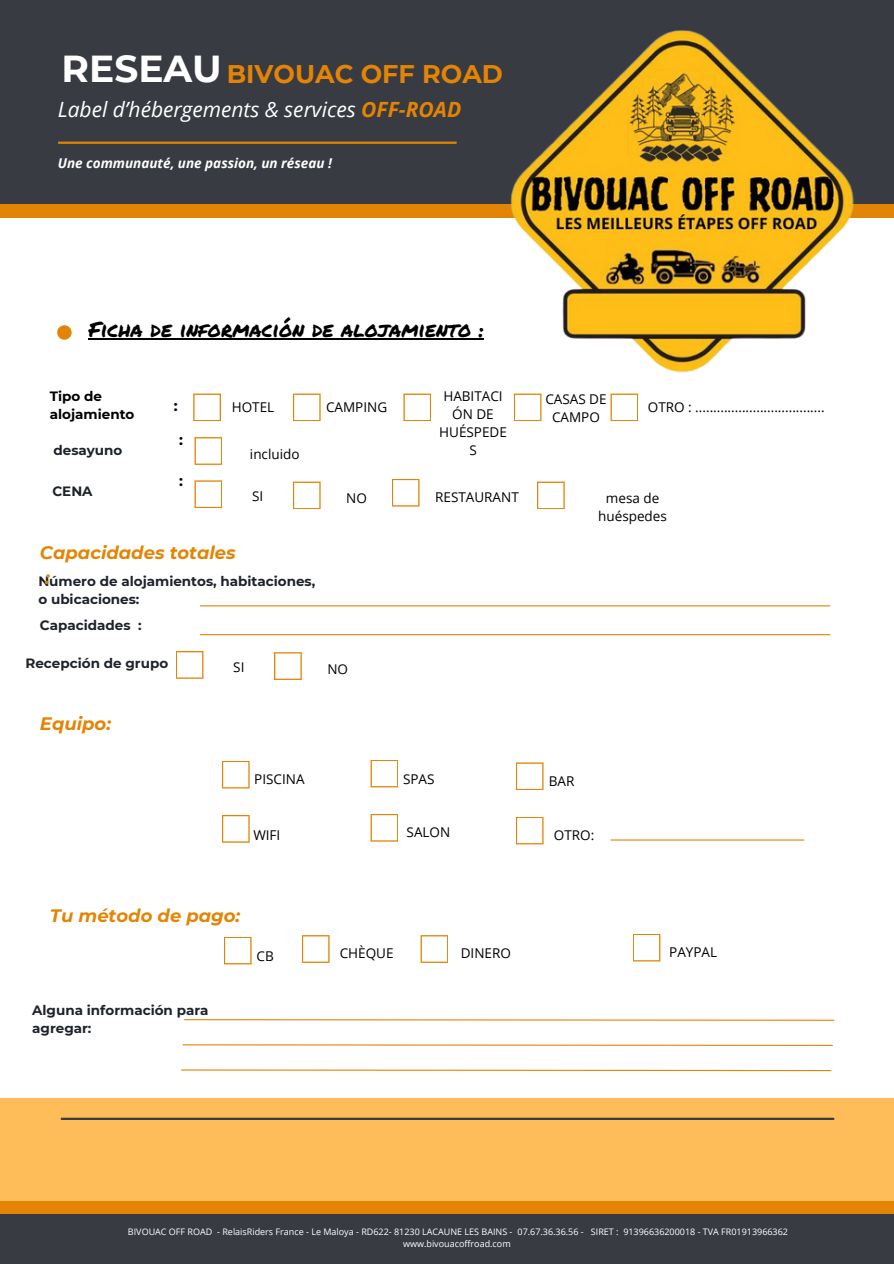
<style>
.page{position:relative;width:894px;height:1264px;background:#fff}
.page>*{position:absolute;margin:0;border:0;box-sizing:border-box;transform-origin:0 0}
.t1{font:700 37.5px "Montserrat";color:#fff}
.t2{font:700 25.5px "Montserrat";color:#e48405}
.t3{font:italic 21px "Open Sans";color:#fff}
.t4{font:21px "Permanent Marker";color:#000}
.t5{font:italic 700 18px/24.8px "Montserrat";color:#e48405}
.t6{font:700 14.85px "Montserrat";color:#000}
.t7{font:13.5px/18px "Open Sans";color:#000;text-align:center}
.t8{font:700 13.5px/18px "Montserrat";color:#1e232b}
.t9{font:italic 700 13.5px "Open Sans";color:#fff}
.t10{font:700 13.5px/18px "Montserrat";color:#000}
.t11{font:9px "Open Sans";color:#fff}
.s1{font-weight:700;color:#e48405}
</style>
<div class="page">
<div style="left:0;top:0;width:893px;height:204px;background:#383b42"></div>
<div style="left:0;top:204px;width:893px;height:14px;background:#e48405"></div>
<div style="left:0;top:1214px;width:893px;height:49px;background:#383b42"></div>
<div style="left:0;top:1200px;width:893px;height:14px;background:#e48405"></div>
<div style="left:0;top:1098px;width:893px;height:102px;background:#ffbd59"></div>
<hr style="left:59px;top:142px;width:396px;height:2px;background:#e48405">
<div style="left:57px;top:325px;width:15px;height:15px;background:#e48405;border-radius:50%"></div>
<hr style="left:62px;top:1117px;width:771px;height:2px;background:#383b42">
<hr style="left:89px;top:338px;width:395px;height:1px;background:#000">
<svg style="left:184px;top:1019px;width:650px;height:2px"></svg>
<svg style="left:193px;top:393px;width:28px;height:28px"></svg>
<svg style="left:293px;top:393px;width:27px;height:28px"></svg>
<svg style="left:403px;top:393px;width:28px;height:28px"></svg>
<svg style="left:514px;top:393px;width:27px;height:28px"></svg>
<svg style="left:610px;top:393px;width:28px;height:28px"></svg>
<svg style="left:537px;top:481px;width:27px;height:28px"></svg>
<svg style="left:194px;top:480px;width:28px;height:28px"></svg>
<svg style="left:293px;top:481px;width:27px;height:28px"></svg>
<svg style="left:194px;top:437px;width:28px;height:28px"></svg>
<svg style="left:392px;top:479px;width:27px;height:27px"></svg>
<svg style="left:176px;top:651px;width:27px;height:27px"></svg>
<svg style="left:274px;top:652px;width:28px;height:28px"></svg>
<svg style="left:516px;top:762px;width:27px;height:28px"></svg>
<svg style="left:222px;top:761px;width:27px;height:27px"></svg>
<svg style="left:370px;top:760px;width:28px;height:27px"></svg>
<svg style="left:516px;top:817px;width:27px;height:27px"></svg>
<svg style="left:222px;top:815px;width:27px;height:27px"></svg>
<svg style="left:370px;top:814px;width:28px;height:27px"></svg>
<svg style="left:420px;top:935px;width:28px;height:27px"></svg>
<svg style="left:224px;top:937px;width:27px;height:27px"></svg>
<svg style="left:302px;top:935px;width:27px;height:27px"></svg>
<svg style="left:633px;top:934px;width:27px;height:27px"></svg>
<hr style="left:200px;top:605px;width:629px;height:1px;background:#e48405">
<hr style="left:200px;top:634px;width:629px;height:1px;background:#e48405">
<hr style="left:611px;top:839px;width:192px;height:1px;background:#e48405">
<svg style="left:182px;top:1044px;width:651px;height:2px"></svg>
<svg style="left:181px;top:1069px;width:650px;height:2px"></svg>
<img style="left:510px;top:30px;width:344px;height:343px">
<h1 class="t1" style="left:62px;top:46px;width:162px">RESEAU</h1>
<h6 class="t2" style="left:227px;top:58px;width:278px">BIVOUAC OFF ROAD</h6>
<h6 class="t3" style="left:58px;top:94px;width:405px">Label d’hébergements &amp; services <span class="s1">OFF-ROAD</span></h6>
<h2 class="t9" style="left:58px;top:154px;width:275px">Une communauté, une passion, un réseau !</h2>
<h3 class="t4" style="left:89px;top:314px;width:397px">Ficha de información de alojamiento :</h3>
<h6 class="t10" style="left:50px;top:387px;width:86px">Tipo de alojamiento</h6>
<p class="t7" style="left:232px;top:397px;width:44px">HOTEL</p>
<p class="t7" style="left:326px;top:397px;width:63px">CAMPING</p>
<p class="t7" style="left:439px;top:387px;width:69px">HABITACI<br>ÓN DE<br>HUÉSPEDE<br>S</p>
<h6 class="t7" style="left:545px;top:390px;width:63px">CASAS DE<br>CAMPO</h6>
<p class="t6" style="left:174px;top:396px;width:5px">:</p>
<p class="t7" style="left:647px;top:398px;width:178px">OTRO : ....................................</p>
<h6 class="t6" style="left:179px;top:430px;width:5px">:</h6>
<p class="t8" style="left:53px;top:441px;width:70px">desayuno</p>
<p class="t7" style="left:250px;top:445px;width:51px">incluido</p>
<h6 class="t8" style="left:52px;top:482px;width:42px">CENA</h6>
<p class="t6" style="left:179px;top:471px;width:5px">:</p>
<h6 class="t7" style="left:252px;top:487px;width:13px">SI</h6>
<h6 class="t7" style="left:346px;top:489px;width:22px">NO</h6>
<h6 class="t5" style="left:40px;top:540px;width:197px">Capacidades totales :</h6>
<p class="t8" style="left:40px;top:616px;width:103px">Capacidades :</p>
<p class="t8" style="left:38px;top:572px;width:278px">Número de alojamientos, habitaciones,</p>
<p class="t8" style="left:38px;top:590px;width:103px">o ubicaciones:</p>
<p class="t8" style="left:25px;top:654px;width:144px">Recepción de grupo</p>
<p class="t7" style="left:233px;top:657px;width:13px">SI</p>
<p class="t7" style="left:327px;top:659px;width:22px">NO</p>
<h6 class="t5" style="left:40px;top:711px;width:73px">Equipo:</h6>
<h5 class="t7" style="left:435px;top:488px;width:85px">RESTAURANT</h5>
<h6 class="t7" style="left:598px;top:489px;width:70px">mesa de huéspedes</h6>
<h4 class="t7" style="left:254px;top:770px;width:52px">PISCINA</h4>
<h6 class="t7" style="left:403px;top:770px;width:33px">SPAS</h6>
<h6 class="t7" style="left:253px;top:825px;width:28px">WIFI</h6>
<h6 class="t7" style="left:406px;top:823px;width:45px">SALON</h6>
<h6 class="t7" style="left:548px;top:771px;width:27px">BAR</h6>
<h6 class="t7" style="left:553px;top:825px;width:42px">OTRO:</h6>
<h6 class="t5" style="left:50px;top:902px;width:192px">Tu método de pago:</h6>
<h6 class="t7" style="left:256px;top:946px;width:19px">CB</h6>
<h6 class="t7" style="left:339px;top:943px;width:55px">CHÈQUE</h6>
<h6 class="t7" style="left:460px;top:943px;width:52px">DINERO</h6>
<h4 class="t7" style="left:669px;top:942px;width:49px">PAYPAL</h4>
<h3 class="t8" style="left:32px;top:1001px;width:178px">Alguna información para agregar:</h3>
<p class="t11" style="left:128px;top:1225px;width:661px">BIVOUAC OFF ROAD - RelaisRiders France - Le Maloya - RD622- 81230 LACAUNE LES BAINS - 07.67.36.36.56 - SIRET : 91396636200018 - TVA FR01913966362</p>
<p class="t11" style="left:403px;top:1237px;width:109px">www.bivouacoffroad.com</p>
</div>
